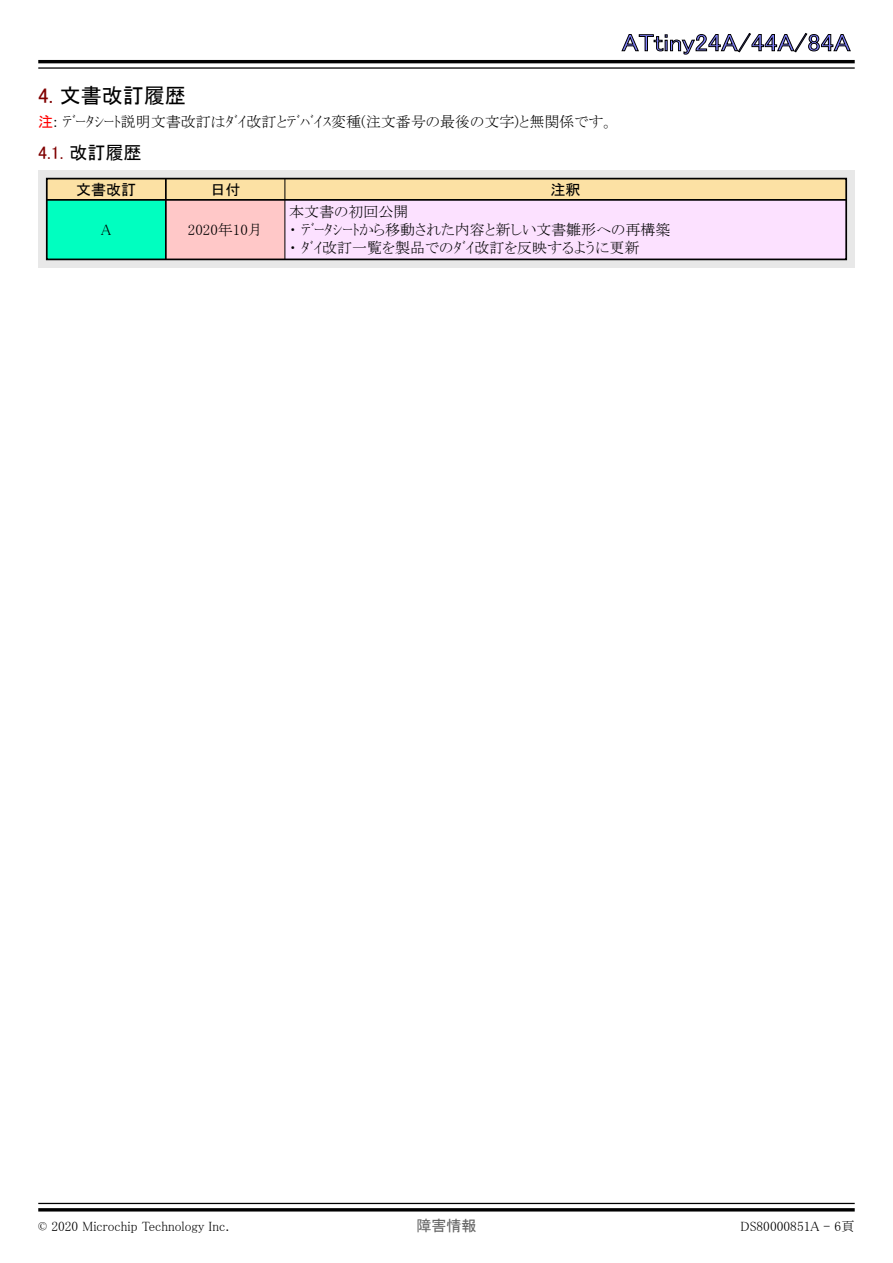
<style>
.page{position:relative;width:893px;height:1263px;background:#fff}
.page>*{position:absolute;margin:0;border:0;box-sizing:border-box;transform-origin:0 0}
.t1{font:24px "MS P Gothic";color:#8080ff;scale:1.1 1}
.t2{font:21px "MS P Gothic";color:#000}
.t3{font:18px "MS P Gothic";color:#800000}
.t4{font:15px/18px "MS P Mincho";color:#000}
.t5{font:15px "MS P Gothic";color:#000}
.t6{font:15px "MS P Gothic";color:#646464}
.t7{font:13.5px "MS P Mincho";color:#000}
.s1{color:#800000}
.s2{font-family:"MS P Gothic";color:#f00}
.s3{color:#000}
</style>
<div class="page">
<svg style="left:621px;top:33px;width:230px;height:22px"></svg>
<hr style="left:38px;top:60px;width:817px;height:3px;background:#000">
<hr style="left:38px;top:67px;width:817px;height:2px;background:#000">
<hr style="left:38px;top:1203px;width:817px;height:1px;background:#000">
<hr style="left:38px;top:1208px;width:817px;height:3px;background:#000">
<div style="left:38px;top:170px;width:817px;height:98px;background:#e8e8e8"></div>
<div style="left:166px;top:200px;width:119px;height:59px;background:#ffc8c8"></div>
<div style="left:47px;top:200px;width:119px;height:59px;background:#00ffc0"></div>
<div style="left:285px;top:200px;width:561px;height:59px;background:#fce1ff"></div>
<div style="left:47px;top:179px;width:799px;height:21px;background:#fce1a4"></div>
<div style="left:46px;top:178px;width:801px;height:82px;border:2px solid #000"></div>
<hr style="left:165px;top:179px;width:2px;height:80px;background:#000">
<hr style="left:284px;top:179px;width:1px;height:80px;background:#000">
<hr style="left:47px;top:199px;width:799px;height:2px;background:#000">
<h1 class="t1" style="left:622px;top:30px;width:209px">ATtiny24A/44A/84A</h1>
<h2 class="t2" style="left:38px;top:85px;width:149px"><span class="s1">4.</span> 文書改訂履歴</h2>
<p class="t4" style="left:38px;top:113px;width:577px"><span class="s2">注</span>: ﾃﾞｰﾀｼｰﾄ説明文書改訂はﾀﾞｲ改訂とﾃﾞﾊﾞｲｽ変種(注文番号の最後の文字)と無関係です。</p>
<p class="t3" style="left:38px;top:143px;width:105px">4.1. <span class="s3">改訂履歴</span></p>
<p class="t5" style="left:76px;top:182px;width:61px">文書改訂</p>
<p class="t5" style="left:210px;top:182px;width:31px">日付</p>
<p class="t5" style="left:551px;top:182px;width:31px">注釈</p>
<p class="t4" style="left:101px;top:221px;width:11px">A</p>
<p class="t4" style="left:188px;top:221px;width:76px">2020年10月</p>
<p class="t4" style="left:289px;top:203px;width:383px">本文書の初回公開<br>・ ﾃﾞｰﾀｼｰﾄから移動された内容と新しい文書雛形への再構築・ ﾀﾞｲ改訂一覧を製品でのﾀﾞｲ改訂を反映するように更新</p>
<p class="t7" style="left:38px;top:1219px;width:193px">© 2020 Microchip Technology Inc.</p>
<p class="t6" style="left:416px;top:1218px;width:61px">障害情報</p>
<p class="t7" style="left:740px;top:1219px;width:116px">DS80000851A - 6頁</p>
</div>
